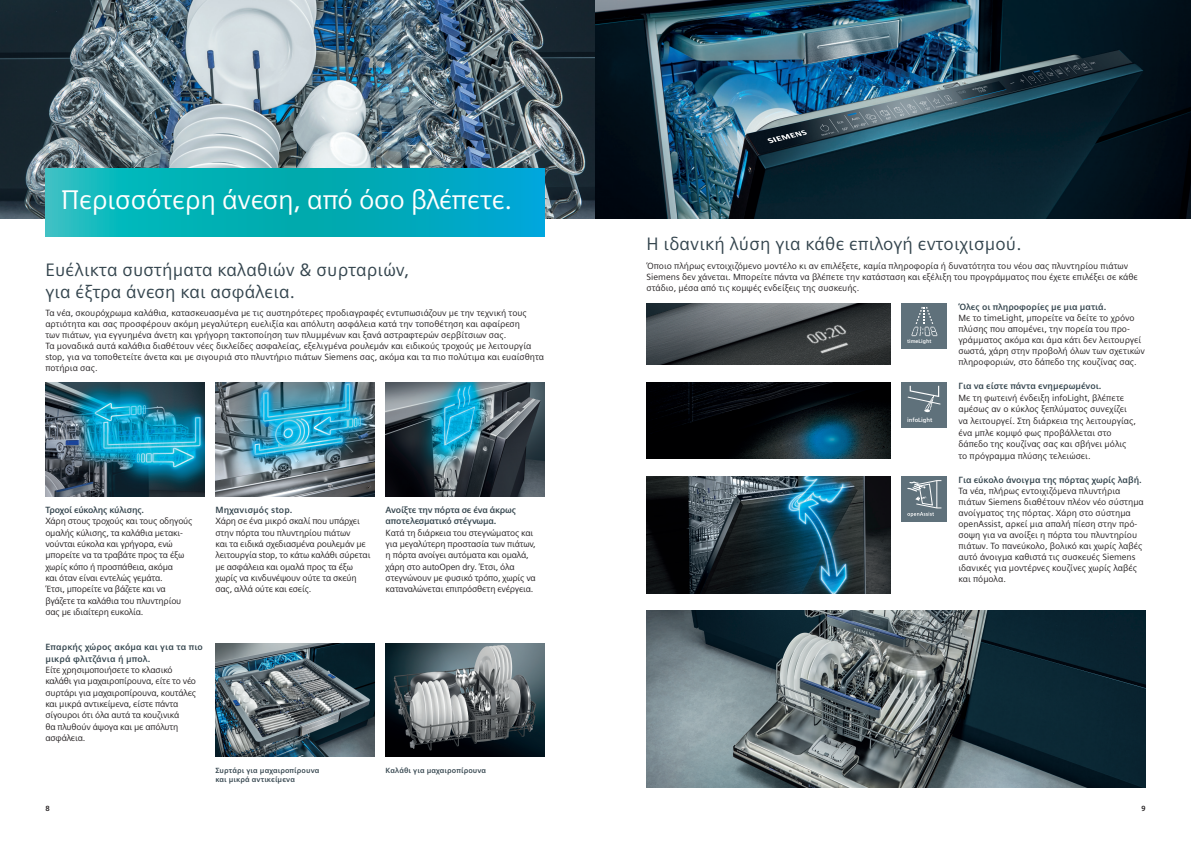
<style>
.page{position:relative;width:1191px;height:842px;background:#fff}
.page>*{position:absolute;margin:0;border:0;box-sizing:border-box;transform-origin:0 0}
.t1{font:27px "Siemens Sans";letter-spacing:-.015em;color:#fff}
.t2{font:18px/21.6px "Siemens Sans";letter-spacing:.01em;color:#33444d}
.t3{font:9px/11.3px "Siemens Sans";letter-spacing:-.01em;color:#231f20}
.t4{font:700 9px/11.3px "Siemens Sans";color:#33444d}
.t5{font:700 9px/11.3px "Siemens Sans";letter-spacing:-.02em;color:#33444d}
.t6{font:700 7.5px "Siemens Sans";letter-spacing:.015em;color:#33444d}
.t7{font:700 7.5px "Siemens Sans";color:#231f20}
.t8{font:700 6px "Siemens Sans";color:#fff}
.t9{font:700 5.3px "Siemens Sans";color:#fff}
</style>
<div class="page">
<img style="left:45px;top:383px;width:159px;height:113px">
<img style="left:215px;top:383px;width:159px;height:113px">
<img style="left:386px;top:383px;width:158px;height:113px">
<img style="left:0;top:0;width:1191px;height:218px">
<svg style="left:45px;top:168px;width:499px;height:68px;background:#05aebc"></svg>
<img style="left:386px;top:643px;width:158px;height:113px">
<img style="left:215px;top:643px;width:159px;height:113px">
<img style="left:646px;top:303px;width:244px;height:62px">
<div style="left:901px;top:303px;width:46px;height:45px;background:#5f717b"></div>
<svg style="left:911px;top:307px;width:26px;height:29px"></svg>
<img style="left:646px;top:382px;width:244px;height:77px">
<svg style="left:901px;top:382px;width:46px;height:45px;background:#687982"></svg>
<img style="left:646px;top:476px;width:244px;height:117px">
<svg style="left:901px;top:476px;width:46px;height:46px;background:#708089"></svg>
<img style="left:646px;top:611px;width:499px;height:176px">
<h1 class="t1" style="left:61px;top:185px;width:452px">Περισσότερη άνεση, από όσο βλέπετε.</h1>
<h2 class="t2" style="left:45px;top:259px;width:365px">Ευέλικτα συστήματα καλαθιών &amp; συρταριών, για έξτρα άνεση και ασφάλεια.</h2>
<p class="t3" style="left:45px;top:308px;width:500px;line-height:11px">Τα νέα, σκουρόχρωμα καλάθια, κατασκευασμένα με τις αυστηρότερες προδιαγραφές εντυπωσιάζουν με την τεχνική τους αρτιότητα και σας προσφέρουν ακόμη μεγαλύτερη ευελιξία και απόλυτη ασφάλεια κατά την τοποθέτηση και αφαίρεση<br>των πιάτων, για εγγυημένα άνετη και γρήγορη τακτοποίηση των πλυμμένων και ξανά αστραφτερών σερβίτσιων σας.<br>Τα μοναδικά αυτά καλάθια διαθέτουν νέες δικλείδες ασφαλείας, εξελιγμένα ρουλεμάν και ειδικούς τροχούς με λειτουργία stop, για να τοποθετείτε άνετα και με σιγουριά στο πλυντήριο πιάτων Siemens σας, ακόμα και τα πιο πολύτιμα και ευαίσθητα ποτήρια σας.</p>
<p class="t5" style="left:45px;top:504px;width:100px">Τροχοί εύκολης κύλισης.</p>
<p class="t3" style="left:45px;top:516px;width:149px">Χάρη στους τροχούς και τους οδηγούς ομαλής κύλισης, τα καλάθια μετακι&shy;νούνται εύκολα και γρήγορα, ενώ μπορείτε να τα τραβάτε προς τα έξω χωρίς κόπο ή προσπάθεια, ακόμα<br>και όταν είναι εντελώς γεμάτα.<br>Έτσι, μπορείτε να βάζετε και να βγάζετε τα καλάθια του πλυντηρίου σας με ιδιαίτερη ευκολία.</p>
<p class="t4" style="left:45px;top:641px;width:159px">Επαρκής χώρος ακόμα και για τα πιο μικρά φλιτζάνια ή μπολ.</p>
<p class="t3" style="left:45px;top:664px;width:152px">Είτε χρησιμοποιήσετε το κλασικό καλάθι για μαχαιροπίρουνα, είτε το νέο συρτάρι για μαχαιροπίρουνα, κουτάλες και μικρά αντικείμενα, είστε πάντα σίγουροι ότι όλα αυτά τα κουζινικά<br>θα πλυθούν άψογα και με απόλυτη ασφάλεια.</p>
<p class="t4" style="left:215px;top:504px;width:78px">Μηχανισμός stop.</p>
<p class="t3" style="left:215px;top:516px;width:156px">Χάρη σε ένα μικρό σκαλί που υπάρχει στην πόρτα του πλυντηρίου πιάτων<br>και τα ειδικά σχεδιασμένα ρουλεμάν με λειτουργία stop, το κάτω καλάθι σύρεται με ασφάλεια και ομαλά προς τα έξω χωρίς να κινδυνέψουν ούτε τα σκεύη σας, αλλά ούτε και εσείς.</p>
<p class="t5" style="left:386px;top:504px;width:132px">Ανοίξτε την πόρτα σε ένα άκρως αποτελεσματικό στέγνωμα.</p>
<p class="t3" style="left:386px;top:527px;width:152px">Κατά τη διάρκεια του στεγνώματος και για μεγαλύτερη προστασία των πιάτων, η πόρτα ανοίγει αυτόματα και ομαλά, χάρη στο autoOpen dry. Έτσι, όλα στεγνώνουν με φυσικό τρόπο, χωρίς να καταναλώνεται επιπρόσθετη ενέργεια.</p>
<p class="t6" style="left:215px;top:766px;width:105px">Συρτάρι για μαχαιροπίρουνα</p>
<p class="t6" style="left:386px;top:766px;width:102px">Καλάθι για μαχαιροπίρουνα</p>
<p class="t6" style="left:215px;top:776px;width:81px">και μικρά αντικείμενα</p>
<h2 class="t2" style="left:646px;top:233px;width:376px">Η ιδανική λύση για κάθε επιλογή εντοιχισμού.</h2>
<p class="t3" style="left:646px;top:260px;width:493px;line-height:11px">Όποιο πλήρως εντοιχιζόμενο μοντέλο κι αν επιλέξετε, καμία πληροφορία ή δυνατότητα του νέου σας πλυντηρίου πιάτων<br>Siemens δεν χάνεται. Μπορείτε πάντα να βλέπετε την κατάσταση και εξέλιξη του προγράμματος που έχετε επιλέξει σε κάθε στάδιο, μέσα από τις κομψές ενδείξεις της συσκευής.</p>
<p class="t4" style="left:958px;top:301px;width:149px">Όλες οι πληροφορίες με μια ματιά.</p>
<p class="t3" style="left:958px;top:312px;width:188px;line-height:11px">Με το timeLight, μπορείτε να δείτε το χρόνο πλύσης που απομένει, την πορεία του προ&shy;γράμματος ακόμα και άμα κάτι δεν λειτουργεί σωστά, χάρη στην προβολή όλων των σχετικών πληροφοριών, στο δάπεδο της κουζίνας σας.</p>
<p class="t9" style="left:907px;top:338px;width:26px">timeLight</p>
<p class="t8" style="left:907px;top:416px;width:27px">infoLight</p>
<p class="t4" style="left:958px;top:380px;width:144px">Για να είστε πάντα ενημερωμένοι.</p>
<p class="t3" style="left:958px;top:392px;width:179px;line-height:11.7px">Με τη φωτεινή ένδειξη infoLight, βλέπετε αμέσως αν ο κύκλος ξεπλύματος συνεχίζει να λειτουργεί. Στη διάρκεια της λειτουργίας, ένα μπλε κομψό φως προβάλλεται στο δάπεδο της κουζίνας σας και σβήνει μόλις το πρόγραμμα πλύσης τελειώσει.</p>
<p class="t4" style="left:958px;top:474px;width:185px">Για εύκολο άνοιγμα της πόρτας χωρίς λαβή.</p>
<p class="t3" style="left:958px;top:486px;width:187px;line-height:11px">Τα νέα, πλήρως εντοιχιζόμενα πλυντήρια πιάτων Siemens διαθέτουν πλέον νέο σύστημα ανοίγματος της πόρτας. Χάρη στο σύστημα openAssist, αρκεί μια απαλή πίεση στην πρό&shy;σοψη για να ανοίξει η πόρτα του πλυντηρίου πιάτων. Το πανεύκολο, βολικό και χωρίς λαβές αυτό άνοιγμα καθιστά τις συσκευές Siemens ιδανικές για μοντέρνες κουζίνες χωρίς λαβές και πόμολα.</p>
<p class="t7" style="left:45px;top:804px;width:6px">8</p>
<p class="t7" style="left:1141px;top:804px;width:6px">9</p>
</div>
